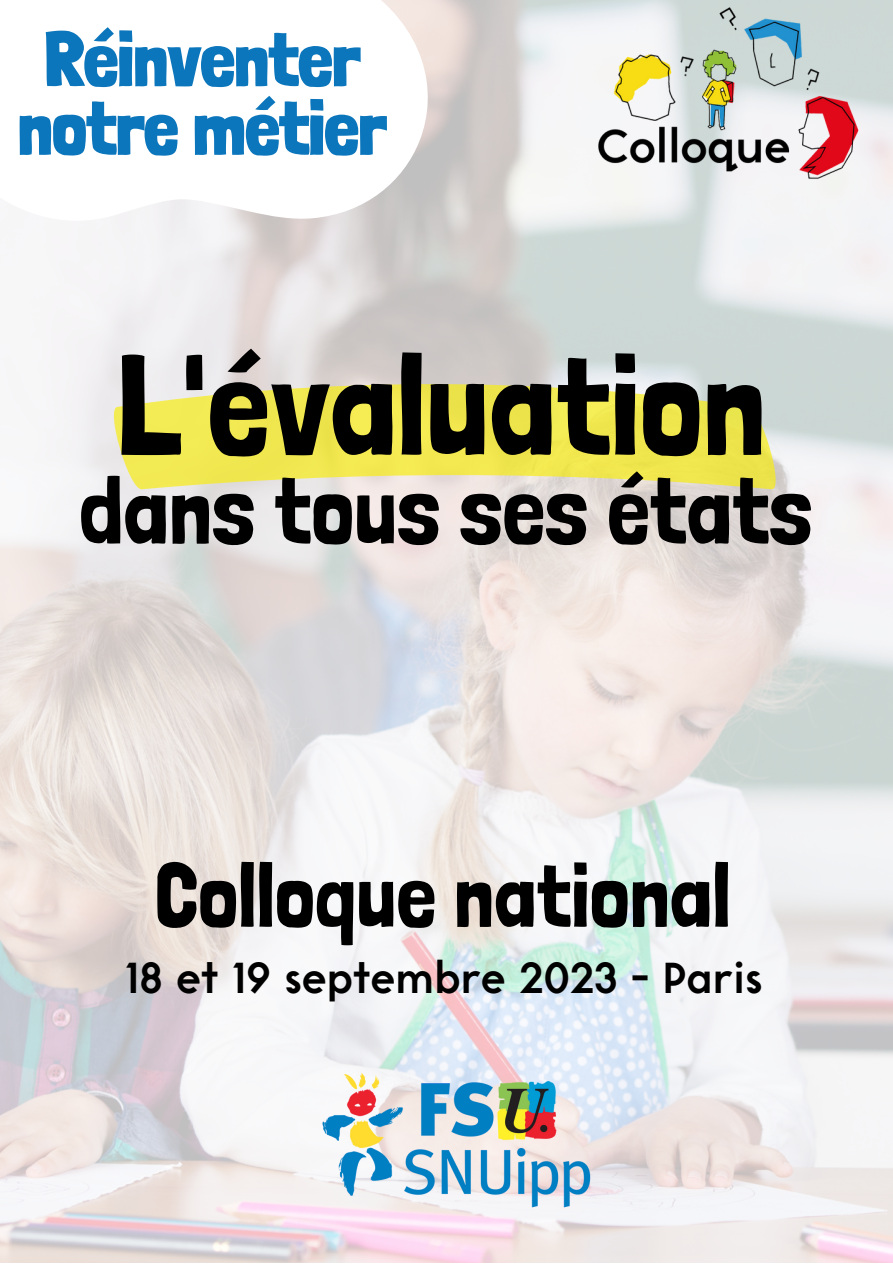
<style>
.page{position:relative;width:893px;height:1264px;background:#fff}
.page>*{position:absolute;margin:0;border:0;box-sizing:border-box;transform-origin:0 0}
.t1{font:140.55px "Londrina Solid";color:#000}
.t2{font:95.7px "Londrina Solid";color:#000}
.t3{font:89.25px "Londrina Solid";color:#000}
.t4{font:900 76.2px "Londrina Solid";color:#0c76bc}
.t5{font:700 45.6px "Toronto Subway W01";color:#000}
</style>
<div class="page">
<img style="left:0;top:0;width:892px;height:1262px">
<img style="left:288px;top:1038px;width:334px;height:204px">
<svg style="left:104px;top:384px;width:680px;height:105px;background:#eee66b"></svg>
<img style="left:539px;top:0;width:353px;height:185px">
<svg style="left:0;top:0;width:523px;height:408px"></svg>
<p class="t4" style="left:44px;top:14px;width:317px">Réinventer</p>
<p class="t4" style="left:18px;top:82px;width:370px">notre métier</p>
<p class="t1" style="left:116px;top:322px;width:651px">L'évaluation</p>
<p class="t2" style="left:79px;top:453px;width:734px">dans tous ses états</p>
<p class="t3" style="left:154px;top:842px;width:577px">Colloque national</p>
<p class="t5" style="left:125px;top:948px;width:639px">18 et 19 septembre 2023 - Paris</p>
</div>
